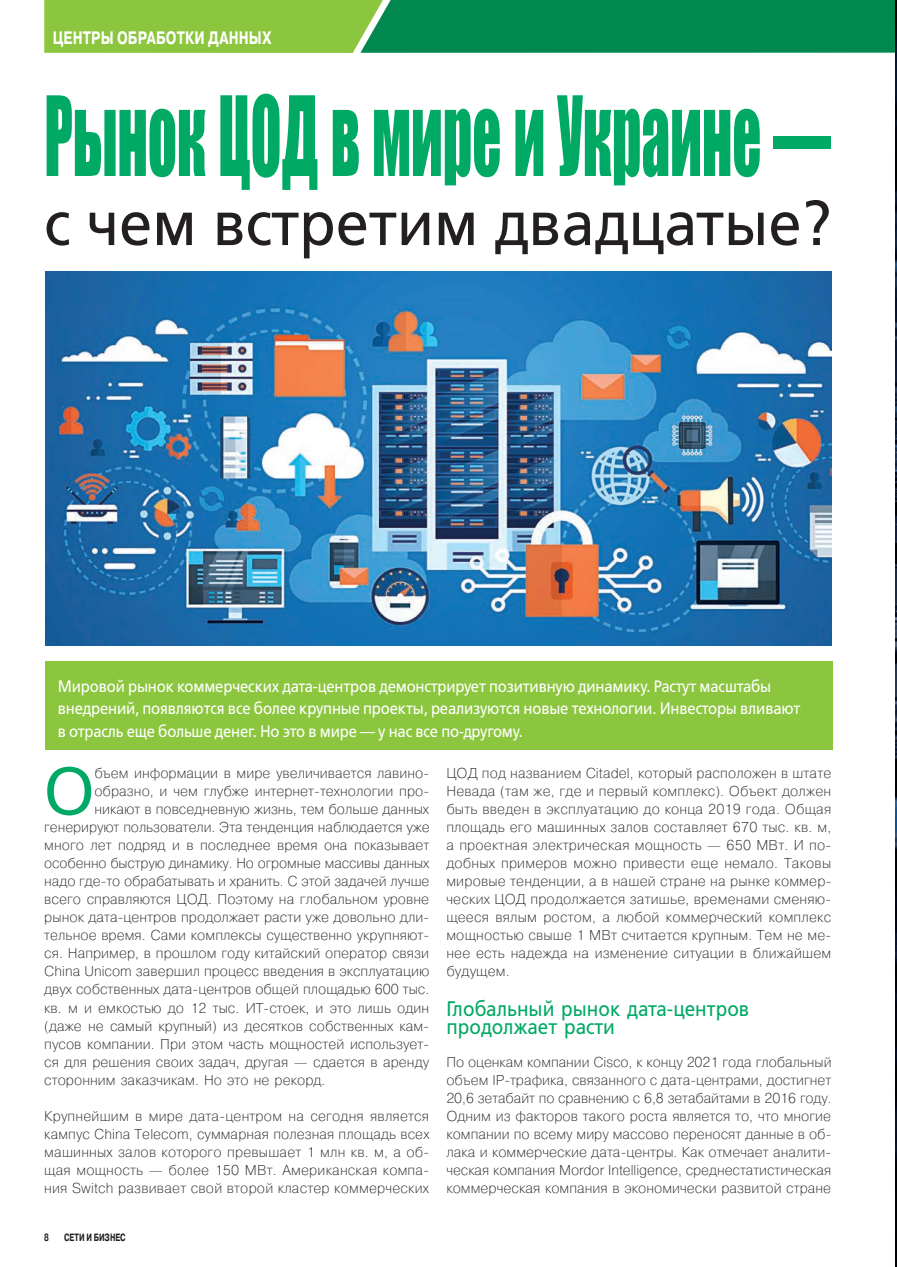
<style>
.page{position:relative;width:897px;height:1267px;background:#fff}
.page>*{position:absolute;margin:0;border:0;box-sizing:border-box;transform-origin:0 0}
.t1{font:102px "Impact";color:#00a964;scale:.56 1}
.t2{font:65.7px "Pragmatica";color:#00a964}
.t3{font:63.45px "Free Set";color:#231f20;scale:.94 1}
.t4{font:21px/18px "Free Set";letter-spacing:.005em;color:#00a964;scale:.9 1}
.t5{font:700 18px "Pragmatica";letter-spacing:.01em;color:#fff;scale:.75 1}
.t6{font:16.5px/22.5px "Free Set";letter-spacing:-.01em;color:#fff;scale:.9 1}
.t7{font:200 14.25px/18px "Pragmatica";letter-spacing:.005em;color:#231f20;text-align:justify}
.t8{font:700 10.5px "Pragmatica";color:#231f20;scale:.7 1}
</style>
<div class="page">
<div style="left:45px;top:661px;width:787px;height:88px;background:#8bc63e"></div>
<img style="left:45px;top:272px;width:786px;height:373px">
<img style="left:895px;top:53px;width:1px;height:1211px">
<svg style="left:44px;top:0;width:853px;height:53px;background:#37a04a"></svg>
<p class="t5" style="left:53px;top:26px;width:293px">Центры обработки данн ых</p>
<h1 class="t1" style="left:44px;top:57px;width:1404px">Рынок ЦОД в мире и Украине —</h1>
<h3 class="t3" style="left:44px;top:185px;width:838px">с чем встретим двадцатые?</h3>
<p class="t6" style="left:58px;top:674px;width:826px">Мировой рынок коммерческих дата-центров демонстрирует позитивную динамику. Растут масштабы внедрений, появляются все более крупные проекты, реализуются новые технологии. Инвесторы вливают в отрасль еще больше денег. Но это в мире — у нас все по-другому.</p>
<h2 class="t2" style="left:44px;top:751px;width:51px">О</h2>
<p class="t7" style="left:94px;top:763px;width:336px">бъем информации в мире увеличивается лавино-</p>
<p class="t7" style="left:94px;top:781px;width:336px">образно, и чем глубже интернет-технологии про-</p>
<p class="t7" style="left:94px;top:799px;width:336px">никают в повседневную жизнь, тем больше данных</p>
<p class="t7" style="left:44px;top:817px;width:387px">генерируют пользователи. Эта тенденция наблюдается уже</p>
<p class="t7" style="left:44px;top:835px;width:386px">много лет подряд и в последнее время она показывает</p>
<p class="t7" style="left:44px;top:853px;width:386px">особенно быструю динамику. Но огромные массивы данных</p>
<p class="t7" style="left:44px;top:871px;width:386px">надо где-то обрабатывать и хранить. С этой задачей лучше</p>
<p class="t7" style="left:44px;top:890px;width:386px">всего справляются ЦОД. Поэтому на глобальном уровне</p>
<p class="t7" style="left:44px;top:908px;width:386px">рынок дата-центров продолжает расти уже довольно дли-</p>
<p class="t7" style="left:44px;top:926px;width:386px">тельное время. Сами комплексы существенно укрупняют-</p>
<p class="t7" style="left:44px;top:944px;width:386px">ся. Например, в прошлом году китайский оператор связи</p>
<p class="t7" style="left:44px;top:962px;width:386px">China Unicom завершил процесс введения в эксплуатацию</p>
<p class="t7" style="left:44px;top:980px;width:386px">двух собственных дата-центров общей площадью 600 тыс.</p>
<p class="t7" style="left:44px;top:998px;width:386px">кв. м и емкостью до 12 тыс. ИТ‑стоек, и это лишь один</p>
<p class="t7" style="left:44px;top:1016px;width:386px">(даже не самый крупный) из десятков собственных кам-</p>
<p class="t7" style="left:44px;top:1034px;width:386px">пусов компании. При этом часть мощностей использует-</p>
<p class="t7" style="left:44px;top:1052px;width:386px">ся для решения своих задач, другая — сдается в аренду</p>
<p class="t7" style="left:44px;top:1070px;width:283px">сторонним заказчикам. Но это не рекорд.</p>
<p class="t7" style="left:44px;top:1106px;width:386px">Крупнейшим в мире дата-центром на сегодня является кампус China Telecom, суммарная полезная площадь всех машинных залов которого превышает 1 млн кв. м, а об&shy;щая мощность — более 150 МВт. Американская компа&shy;ния Switch развивает свой второй кластер коммерческих</p>
<p class="t8" style="left:44px;top:1230px;width:8px">8</p>
<p class="t8" style="left:64px;top:1230px;width:89px">СЕТИ И БИЗНЕС</p>
<p class="t7" style="left:446px;top:763px;width:386px">ЦОД под названием Citadel, который расположен в штате Невада (там же, где и первый комплекс). Объект должен быть введен в эксплуатацию до конца 2019 года. Общая площадь его машинных залов составляет 670 тыс. кв. м, а проектная электрическая мощность — 650 МВт. И по&shy;добных примеров можно привести еще немало. Таковы мировые тенденции, а в нашей стране на рынке коммер&shy;ческих ЦОД продолжается затишье, временами сменяю&shy;щееся вялым ростом, а любой коммерческий комплекс мощностью свыше 1 МВт считается крупным. Тем не ме&shy;нее есть надежда на изменение ситуации в ближайшем будущем.</p>
<h3 class="t4" style="left:446px;top:999px;width:338px">Глобальный рынок дата-центров продолжает расти</h3>
<p class="t7" style="left:446px;top:1052px;width:386px">По оценкам компании Cisco, к концу 2021 года глобальный объем IP‑трафика, связанного с дата-центрами, достигнет 20,6 зетабайт по сравнению с 6,8 зетабайтами в 2016 году.<br>Одним из факторов такого роста является то, что многие компании по всему миру массово переносят данные в об&shy;лака и коммерческие дата-центры. Как отмечает аналити&shy;ческая компания Mordor Intelligence, среднестатистическая коммерческая компания в экономически развитой стране</p>
</div>
